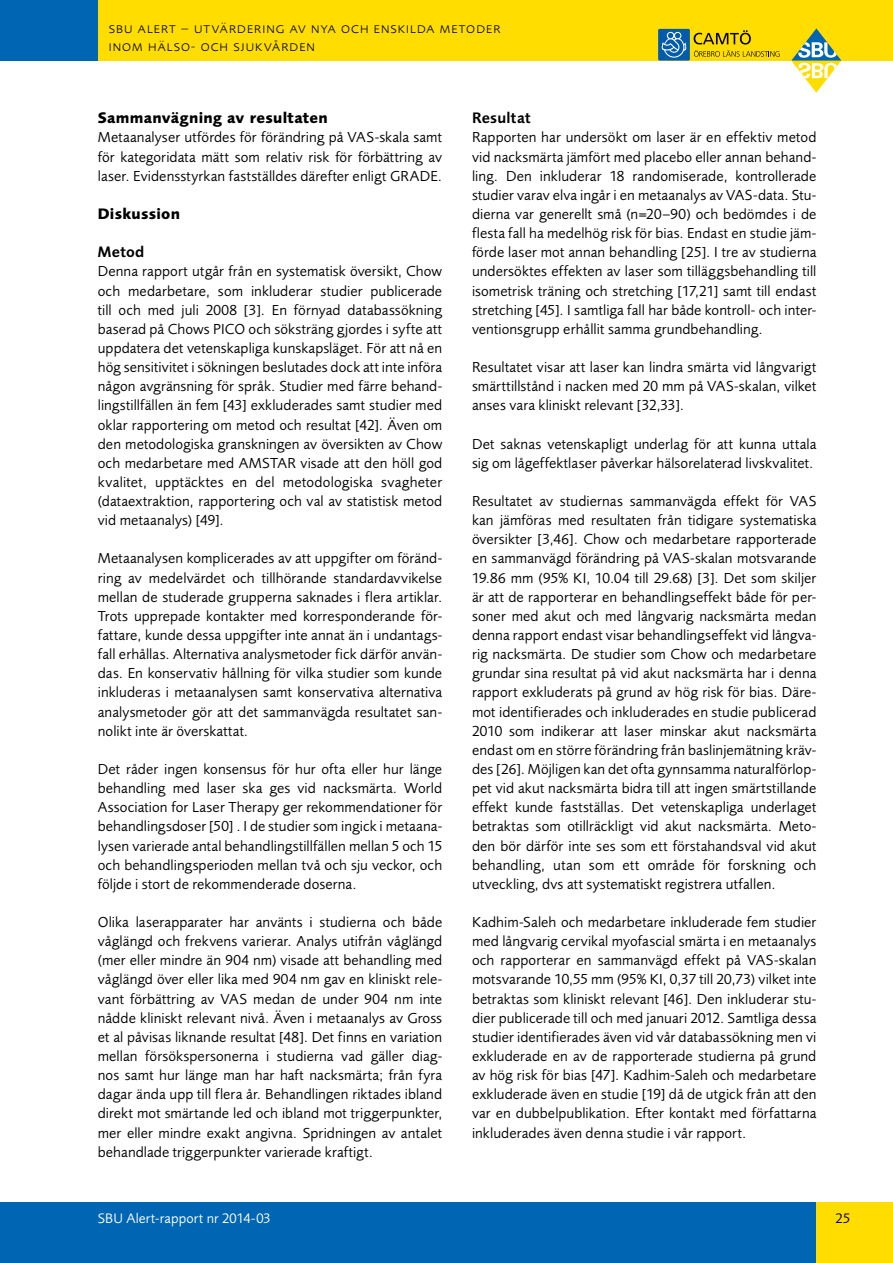
<style>
.page{position:relative;width:893px;height:1263px;background:#fff}
.page>*{position:absolute;margin:0;border:0;box-sizing:border-box;transform-origin:0 0}
.Rubrik_2_i_brödtext{font:700 15.75px "Foundry Sans";letter-spacing:.015em;color:#000}
.Rubrik_3_i_brödtext{font:600 15.75px "Foundry Sans";letter-spacing:.015em;color:#000}
.Brödtext{font:15px/19.2px "Foundry Sans";letter-spacing:.005em;color:#000;text-align:justify}
.t1{font:300 15px/18px "Foundry Sans Expert";letter-spacing:.045em;color:#000}
.t2{font:14.25px "Foundry Sans";letter-spacing:.01em;color:#fff}
.t3{font:14.25px "Foundry Sans";color:#000}
</style>
<div class="page">
<div style="left:0;top:0;width:893px;height:61px;background:#fd0"></div>
<div style="left:0;top:0;width:98px;height:61px;background:#0066b3"></div>
<svg style="left:791px;top:28px;width:50px;height:65px"></svg>
<div style="left:0;top:1202px;width:893px;height:61px;background:#0066b3"></div>
<div style="left:816px;top:1202px;width:77px;height:61px;background:#fd0"></div>
<svg style="left:658px;top:29px;width:122px;height:32px"></svg>
<p class="t1" style="left:108px;top:19px;width:394px">sbu alert – utvärdering av nya och enskilda metoder inom hälso- och sjukvården</p>
<h2 class="Rubrik_2_i_brödtext" style="left:98px;top:109px;width:232px">Sammanvägning av resultaten</h2>
<p class="Brödtext" style="left:98px;top:128px;width:346px">Metaanalyser utfördes för förändring på VAS-skala samt för kategoridata mätt som relativ risk för förbättring av laser. Evidensstyrkan fastställdes därefter enligt GRADE.</p>
<h2 class="Rubrik_2_i_brödtext" style="left:98px;top:204px;width:84px">Diskussion</h2>
<p class="Rubrik_3_i_brödtext" style="left:98px;top:243px;width:48px">Metod</p>
<p class="Brödtext" style="left:98px;top:262px;width:346px">Denna rapport utgår från en systematisk översikt, Chow och medarbetare, som inkluderar studier publicerade till och med juli 2008 [3]. En förnyad databassökning baserad på Chows PICO och söksträng gjordes i syfte att uppdatera det vetenskapliga kunskapsläget. För att nå en hög sensitivitet i sökningen beslutades dock att inte införa någon avgränsning för språk. Studier med färre behand&shy;lingstillfällen än fem [43] exkluderades samt studier med oklar rapportering om metod och resultat [42]. Även om den metodologiska granskningen av översikten av Chow och medarbetare med AMSTAR visade att den höll god kvalitet, upptäcktes en del metodologiska svagheter (dataextraktion, rapportering och val av statistisk metod vid metaanalys) [49].</p>
<p class="Brödtext" style="left:98px;top:549px;width:346px">Metaanalysen komplicerades av att uppgifter om föränd&shy;ring av medelvärdet och tillhörande standardavvikelse mellan de studerade grupperna saknades i flera artiklar.<br>Trots upprepade kontakter med korresponderande för&shy;fattare, kunde dessa uppgifter inte annat än i undantags&shy;fall erhållas. Alternativa analysmetoder fick därför använ&shy;das. En konservativ hållning för vilka studier som kunde inkluderas i metaanalysen samt konservativa alternativa analysmetoder gör att det sammanvägda resultatet san&shy;nolikt inte är överskattat.</p>
<p class="Brödtext" style="left:98px;top:759px;width:346px">Det råder ingen konsensus för hur ofta eller hur länge behandling med laser ska ges vid nacksmärta. World Association for Laser Therapy ger rekommendationer för behandlingsdoser [50] . I de studier som ingick i metaana&shy;lysen varierade antal behandlingstillfällen mellan 5 och 15 och behandlingsperioden mellan två och sju veckor, och följde i stort de rekommenderade doserna.</p>
<p class="Brödtext" style="left:98px;top:912px;width:346px">Olika laserapparater har använts i studierna och både våglängd och frekvens varierar. Analys utifrån våglängd (mer eller mindre än 904 nm) visade att behandling med våglängd över eller lika med 904 nm gav en kliniskt rele&shy;vant förbättring av VAS medan de under 904 nm inte nådde kliniskt relevant nivå. Även i metaanalys av Gross et al påvisas liknande resultat [48]. Det finns en variation mellan försökspersonerna i studierna vad gäller diag&shy;nos samt hur länge man har haft nacksmärta; från fyra dagar ända upp till flera år. Behandlingen riktades ibland direkt mot smärtande led och ibland mot triggerpunkter, mer eller mindre exakt angivna. Spridningen av antalet behandlade triggerpunkter varierade kraftigt.</p>
<p class="Rubrik_3_i_brödtext" style="left:472px;top:109px;width:60px">Resultat</p>
<p class="Brödtext" style="left:472px;top:128px;width:346px">Rapporten har undersökt om laser är en effektiv metod vid nacksmärta jämfört med placebo eller annan behand&shy;ling. Den inkluderar 18 randomiserade, kontrollerade studier varav elva ingår i en metaanalys av VAS-data. Stu&shy;dierna var generellt små (n=20–90) och bedömdes i de flesta fall ha medelhög risk för bias. Endast en studie jäm&shy;förde laser mot annan behandling [25]. I tre av studierna undersöktes effekten av laser som tilläggsbehandling till isometrisk träning och stretching [17,21] samt till endast stretching [45]. I samtliga fall har både kontroll- och inter&shy;ventionsgrupp erhållit samma grundbehandling.</p>
<p class="Brödtext" style="left:472px;top:357px;width:346px">Resultatet visar att laser kan lindra smärta vid långvarigt smärttillstånd i nacken med 20 mm på VAS-skalan, vilket anses vara kliniskt relevant [32,33].</p>
<p class="Brödtext" style="left:472px;top:434px;width:346px">Det saknas vetenskapligt underlag för att kunna uttala sig om lågeffektlaser påverkar hälsorelaterad livskvalitet.</p>
<p class="Brödtext" style="left:472px;top:491px;width:346px">Resultatet av studiernas sammanvägda effekt för VAS kan jämföras med resultaten från tidigare systematiska översikter [3,46]. Chow och medarbetare rapporterade en sammanvägd förändring på VAS-skalan motsvarande 19.86 mm (95% KI, 10.04 till 29.68) [3]. Det som skiljer är att de rapporterar en behandlingseffekt både för per&shy;soner med akut och med långvarig nacksmärta medan denna rapport endast visar behandlingseffekt vid långva&shy;rig nacksmärta. De studier som Chow och medarbetare grundar sina resultat på vid akut nacksmärta har i denna rapport exkluderats på grund av hög risk för bias. Däre&shy;mot identifierades och inkluderades en studie publicerad 2010 som indikerar att laser minskar akut nacksmärta endast om en större förändring från baslinjemätning kräv&shy;des [26]. Möjligen kan det ofta gynnsamma naturalförlop&shy;pet vid akut nacksmärta bidra till att ingen smärtstillande effekt kunde fastställas. Det vetenskapliga underlaget betraktas som otillräckligt vid akut nacksmärta. Meto&shy;den bör därför inte ses som ett förstahandsval vid akut behandling, utan som ett område för forskning och utveckling, dvs att systematiskt registrera utfallen.</p>
<p class="Brödtext" style="left:472px;top:912px;width:346px">Kadhim-Saleh och medarbetare inkluderade fem studier med långvarig cervikal myofascial smärta i en metaanalys och rapporterar en sammanvägd effekt på VAS-skalan motsvarande 10,55 mm (95% KI, 0,37 till 20,73) vilket inte betraktas som kliniskt relevant [46]. Den inkluderar stu&shy;dier publicerade till och med januari 2012. Samtliga dessa studier identifierades även vid vår databassökning men vi exkluderade en av de rapporterade studierna på grund av hög risk för bias [47]. Kadhim-Saleh och medarbetare exkluderade även en studie [19] då de utgick från att den var en dubbelpublikation. Efter kontakt med författarna inkluderades även denna studie i vår rapport.</p>
<p class="t2" style="left:98px;top:1210px;width:174px">SBU Alert-rapport nr 2014-03</p>
<p class="t3" style="left:836px;top:1210px;width:16px">25</p>
</div>
